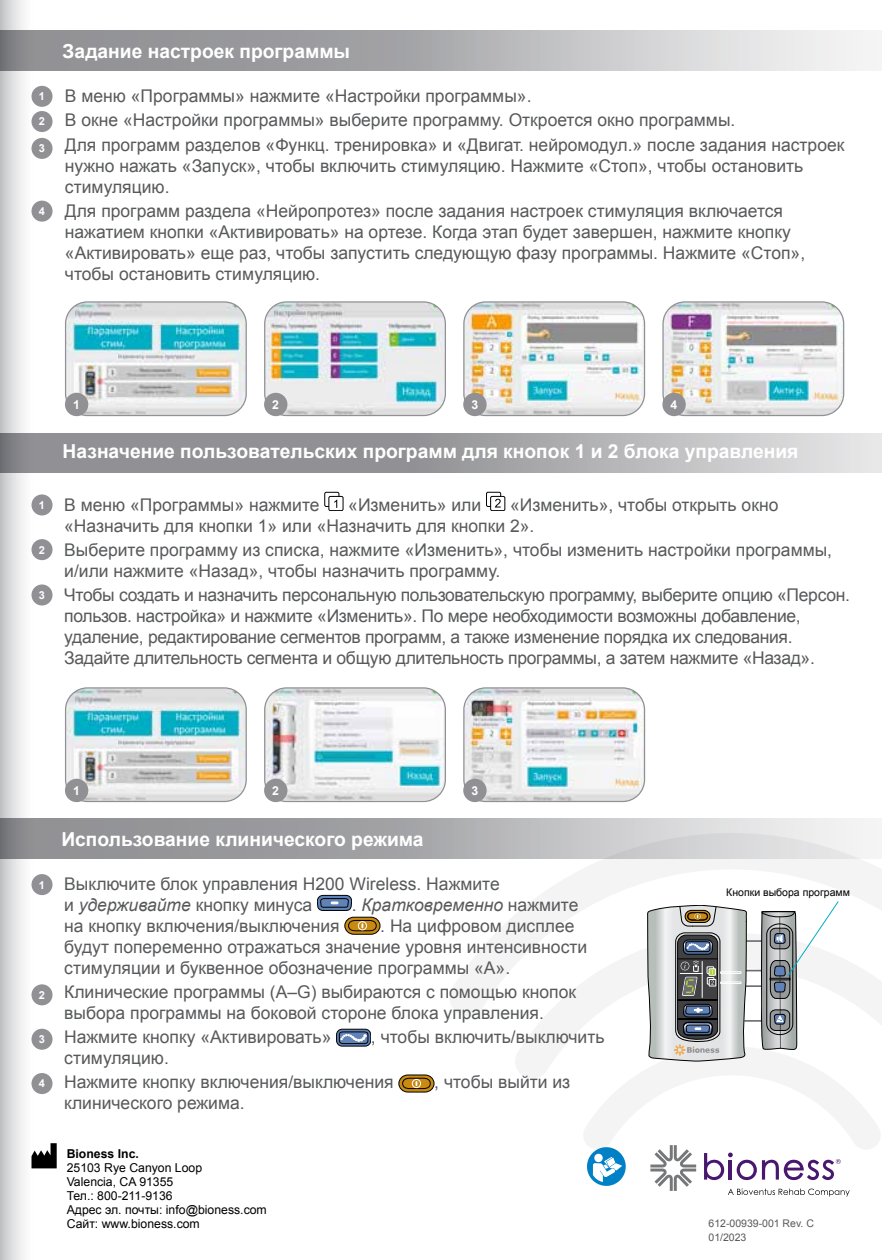
<style>
.page{position:relative;width:882px;height:1260px;background:#fff}
.page>*{position:absolute;margin:0;border:0;box-sizing:border-box;transform-origin:0 0}
.t1{font:700 19.25px "Arial";color:#fff}
.t2{font:17.5px/21px "Arial";color:#58595b}
.t3{font:17.5px/21px "Arial";letter-spacing:-.02em;color:#58595b}
.t4{font:italic 17.5px "Arial";color:#58595b}
.t5{font:12.25px/14px "Arial";color:#000}
.t6{font:700 12.25px "Arial";color:#000}
.t7{font:700 12.25px "Arial";color:#fff}
.t8{font:700 11.03px "Arial";color:#fff}
.t9{font:10.5px/14px "Arial";color:#58595b}
.t10{font:10.5px "Arial";color:#000}
.s1{font-style:italic}
.s2{font-style:normal}
</style>
<div class="page">
<svg style="left:0;top:0;width:65px;height:1260px"></svg>
<svg style="left:515px;top:1018px;width:66px;height:60px;fill:#f4f4f4"></svg>
<svg style="left:448px;top:858px;width:434px;height:160px"></svg>
<svg style="left:0;top:819px;width:876px;height:39px;background:#b4b4b7"></svg>
<svg style="left:0;top:433px;width:882px;height:40px;background:#a7a7aa"></svg>
<svg style="left:0;top:31px;width:876px;height:39px;background:#b5b5b8"></svg>
<div style="left:32px;top:86px;width:21px;height:21px;background:#919195;border-radius:50%"></div>
<div style="left:32px;top:138px;width:21px;height:21px;background:#919195;border-radius:50%"></div>
<div style="left:32px;top:201px;width:21px;height:21px;background:#919195;border-radius:50%"></div>
<div style="left:32px;top:111px;width:21px;height:21px;background:#919195;border-radius:50%"></div>
<svg style="left:325px;top:492px;width:14px;height:14px"></svg>
<div style="left:324px;top:492px;width:15px;height:15px;border:1px solid #000;border-radius:2px"></div>
<div style="left:329px;top:496px;width:14px;height:15px;background:#fff;border-radius:2px"></div>
<div style="left:329px;top:496px;width:14px;height:15px;border:1px solid #000;border-radius:2px"></div>
<svg style="left:334px;top:500px;width:3px;height:8px"></svg>
<div style="left:486px;top:492px;width:15px;height:15px;border:1px solid #000;border-radius:2px"></div>
<div style="left:491px;top:496px;width:14px;height:15px;background:#fff;border-radius:2px"></div>
<div style="left:490px;top:496px;width:15px;height:15px;border:1px solid #000;border-radius:2px"></div>
<svg style="left:495px;top:499px;width:6px;height:9px"></svg>
<div style="left:32px;top:494px;width:21px;height:21px;background:#919195;border-radius:50%"></div>
<div style="left:32px;top:584px;width:21px;height:22px;background:#919195;border-radius:50%"></div>
<div style="left:32px;top:539px;width:21px;height:21px;background:#919195;border-radius:50%"></div>
<svg style="left:317px;top:895px;width:35px;height:16px"></svg>
<svg style="left:345px;top:917px;width:35px;height:18px"></svg>
<svg style="left:337px;top:1029px;width:34px;height:17px"></svg>
<div style="left:336px;top:1029px;width:35px;height:17px;border:1px solid #000;border-radius:6px"></div>
<svg style="left:339px;top:1031px;width:29px;height:13px"></svg>
<svg style="left:399px;top:1075px;width:35px;height:17px"></svg>
<div style="left:32px;top:874px;width:21px;height:21px;background:#919195;border-radius:50%"></div>
<div style="left:32px;top:1029px;width:21px;height:21px;background:#919195;border-radius:50%"></div>
<div style="left:32px;top:1073px;width:21px;height:21px;background:#919195;border-radius:50%"></div>
<div style="left:32px;top:984px;width:21px;height:21px;background:#919195;border-radius:50%"></div>
<svg style="left:32px;top:1143px;width:25px;height:25px"></svg>
<img style="left:664px;top:303px;width:180px;height:112px">
<div style="left:662px;top:301px;width:182px;height:115px;border:1px solid #919195;border-radius:22px"></div>
<img style="left:66px;top:303px;width:179px;height:113px">
<div style="left:65px;top:301px;width:182px;height:115px;border:1px solid #919195;border-radius:22px"></div>
<img style="left:265px;top:303px;width:180px;height:112px">
<div style="left:264px;top:301px;width:182px;height:115px;border:1px solid #919195;border-radius:22px"></div>
<img style="left:464px;top:303px;width:181px;height:112px">
<div style="left:463px;top:301px;width:182px;height:115px;border:1px solid #919195;border-radius:22px"></div>
<div style="left:662px;top:393px;width:24px;height:23px;background:#919195;border-radius:50%"></div>
<div style="left:463px;top:393px;width:24px;height:23px;background:#919195;border-radius:50%"></div>
<div style="left:264px;top:393px;width:23px;height:23px;background:#919195;border-radius:50%"></div>
<div style="left:65px;top:393px;width:23px;height:23px;background:#919195;border-radius:50%"></div>
<img style="left:66px;top:689px;width:179px;height:112px">
<div style="left:65px;top:687px;width:182px;height:115px;border:1px solid #919195;border-radius:22px"></div>
<img style="left:265px;top:689px;width:180px;height:112px">
<div style="left:264px;top:687px;width:182px;height:115px;border:1px solid #919195;border-radius:22px"></div>
<img style="left:464px;top:689px;width:181px;height:112px">
<div style="left:463px;top:687px;width:182px;height:115px;border:1px solid #919195;border-radius:22px"></div>
<div style="left:463px;top:779px;width:24px;height:23px;background:#919195;border-radius:50%"></div>
<div style="left:264px;top:779px;width:23px;height:23px;background:#919195;border-radius:50%"></div>
<div style="left:65px;top:779px;width:23px;height:23px;background:#919195;border-radius:50%"></div>
<svg style="left:581px;top:900px;width:301px;height:297px"></svg>
<p class="t8" style="left:39px;top:89px;width:8px">1</p>
<p class="t8" style="left:39px;top:114px;width:8px">2</p>
<p class="t8" style="left:39px;top:141px;width:8px">3</p>
<p class="t8" style="left:39px;top:204px;width:8px">4</p>
<p class="t1" style="left:63px;top:39px;width:289px">Задание настроек программы</p>
<p class="t2" style="left:65px;top:84px;width:781px;line-height:24.2px">В меню «Программы» нажмите «Настройки программы».<br>В окне «Настройки программы» выберите программу. Откроется окно программы.<br>Для программ разделов «Функц. тренировка» и «Двигат. нейромодул.» после задания настроек</p>
<p class="t2" style="left:65px;top:155px;width:740px">нужно нажать «Запуск», чтобы включить стимуляцию. Нажмите «Стоп», чтобы остановить стимуляцию.</p>
<p class="t2" style="left:65px;top:200px;width:742px">Для программ раздела «Нейропротез» после задания настроек стимуляция включается нажатием кнопки «Активировать» на ортезе. Когда этап будет завершен, нажмите кнопку «Активировать» еще раз, чтобы запустить следующую фазу программы. Нажмите «Стоп», чтобы остановить стимуляцию.</p>
<p class="t8" style="left:39px;top:498px;width:8px">1</p>
<p class="t8" style="left:39px;top:542px;width:8px">2</p>
<p class="t8" style="left:39px;top:588px;width:8px">3</p>
<p class="t7" style="left:73px;top:396px;width:8px">1</p>
<p class="t7" style="left:272px;top:396px;width:8px">2</p>
<p class="t7" style="left:471px;top:396px;width:8px">3</p>
<p class="t7" style="left:671px;top:396px;width:8px">4</p>
<p class="t1" style="left:63px;top:439px;width:737px">Назначение пользовательских программ для кнопок 1 и 2 блока управления</p>
<p class="t2" style="left:64px;top:494px;width:257px">В меню «Программы» нажмите</p>
<p class="t2" style="left:348px;top:494px;width:135px">«Изменить» или</p>
<p class="t2" style="left:64px;top:494px;width:716px;text-indent:446px">«Изменить», чтобы открыть окно «Назначить для кнопки 1» или «Назначить для кнопки 2».</p>
<p class="t2" style="left:64px;top:540px;width:769px">Выберите программу из списка, нажмите «Изменить», чтобы изменить настройки программы, и/или нажмите «Назад», чтобы назначить программу.</p>
<p class="t3" style="left:64px;top:585px;width:787px">Чтобы создать и назначить персональную пользовательскую программу, выберите опцию «Персон. пользов. настройка» и нажмите «Изменить». По мере необходимости возможны добавление, удаление, редактирование сегментов программ, а также изменение порядка их следования.<br>Задайте длительность сегмента и общую длительность программы, а затем нажмите «Назад».</p>
<p class="t8" style="left:39px;top:877px;width:8px">1</p>
<p class="t8" style="left:39px;top:988px;width:8px">2</p>
<p class="t8" style="left:39px;top:1032px;width:8px">3</p>
<p class="t8" style="left:39px;top:1076px;width:8px">4</p>
<p class="t7" style="left:73px;top:782px;width:8px">1</p>
<p class="t7" style="left:272px;top:782px;width:8px">2</p>
<p class="t7" style="left:471px;top:782px;width:8px">3</p>
<p class="t1" style="left:61px;top:826px;width:364px">Использование клинического режима</p>
<p class="t2" style="left:64px;top:873px;width:437px">Выключите блок управления H200 Wireless. Нажмите и <span class="s1">удерживайте</span> кнопку минуса</p>
<p class="t4" style="left:352px;top:893px;width:228px"><span class="s2">.</span> Кратковременно <span class="s2">нажмите</span></p>
<p class="t2" style="left:64px;top:915px;width:277px">на кнопку включения/выключения</p>
<p class="t2" style="left:64px;top:915px;width:524px;text-indent:316px">. На цифровом дисплее будут попеременно отражаться значение уровня интенсивности стимуляции и буквенное обозначение программы «А».</p>
<p class="t2" style="left:64px;top:981px;width:513px">Клинические программы (A–G) выбираются с помощью кнопок выбора программы на боковой стороне блока управления.</p>
<p class="t2" style="left:64px;top:1027px;width:269px">Нажмите кнопку «Активировать»</p>
<p class="t2" style="left:371px;top:1027px;width:235px">, чтобы включить/выключить</p>
<p class="t2" style="left:64px;top:1046px;width:331px;line-height:24.2px">стимуляцию.<br>Нажмите кнопку включения/выключения</p>
<p class="t2" style="left:434px;top:1072px;width:137px">, чтобы выйти из</p>
<p class="t2" style="left:64px;top:1093px;width:182px">клинического режима.</p>
<p class="t6" style="left:67px;top:1146px;width:74px">Bioness Inc.</p>
<p class="t5" style="left:67px;top:1161px;width:202px">25103 Rye Canyon Loop<br>Valencia, CA 91355<br>Тел.: 800-211-9136<br>Адрес эл. почты: info@bioness.com<br>Сайт: www.bioness.com</p>
<p class="t10" style="left:726px;top:885px;width:125px">Кнопки выбора программ</p>
<p class="t9" style="left:709px;top:1216px;width:107px">612-00939-001 Rev. C<br>01/2023</p>
</div>
